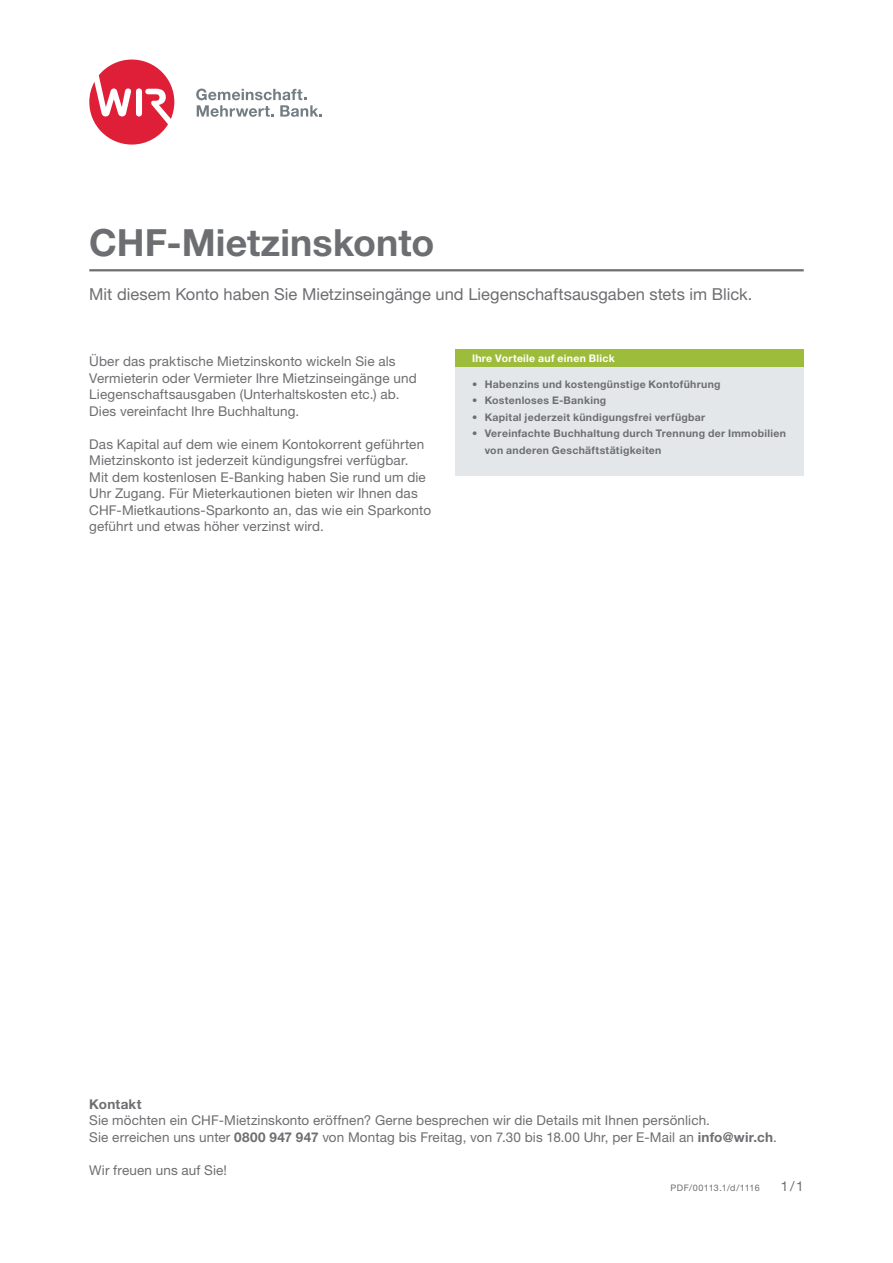
<style>
.page{position:relative;width:893px;height:1263px;background:#fff}
.page>*{position:absolute;margin:0;border:0;box-sizing:border-box;transform-origin:0 0}
.t1{font:700 37.5px "Helvetica Neue LT Pro";color:#6d6e71}
.t2{font:16.5px "Helvetica Neue LT Pro";color:#6d6e71}
.t3{font:13.5px/16.5px "Helvetica Neue LT Pro";letter-spacing:.01em;color:#6d6e71}
.t4{font:700 13.5px "Helvetica Neue LT Pro";letter-spacing:.015em;color:#6d6e71}
.t5{font:700 10.5px/16.5px "Helvetica Neue LT Pro";letter-spacing:.03em;color:#6d6e71}
.t6{font:700 10.5px "Helvetica Neue LT Pro";letter-spacing:.03em;color:#fff}
.t7{font:9px "Helvetica Neue LT Pro";letter-spacing:.02em;color:#6d6e71}
.s1{font-weight:700}
</style>
<div class="page">
<svg style="left:196px;top:89px;width:126px;height:28px"></svg>
<svg style="left:89px;top:60px;width:85px;height:85px"></svg>
<hr style="left:89px;top:269px;width:715px;height:2px;background:#6d6e71">
<div style="left:455px;top:350px;width:349px;height:18px;background:#9ebc3b"></div>
<div style="left:455px;top:368px;width:349px;height:108px;background:#e3e7ea"></div>
<h1 class="t1" style="left:89px;top:220px;width:346px">CHF-Mietzinskonto</h1>
<p class="t2" style="left:89px;top:284px;width:665px">Mit diesem Konto haben Sie Mietzinseingänge und Liegenschaftsausgaben stets im Blick.</p>
<p class="t3" style="left:89px;top:353px;width:329px">Über das praktische Mietzinskonto wickeln Sie als Vermieterin oder Vermieter Ihre Mietzinseingänge und Liegenschaftsausgaben (Unterhaltskosten etc.) ab.<br>Dies vereinfacht Ihre Buchhaltung.</p>
<p class="t3" style="left:89px;top:435px;width:343px">Das Kapital auf dem wie einem Kontokorrent geführten Mietzinskonto ist jederzeit kündigungsfrei verfügbar.<br>Mit dem kostenlosen E-Banking haben Sie rund um die Uhr Zugang. Für Mieterkautionen bieten wir Ihnen das CHF-Mietkautions-Sparkonto an, das wie ein Sparkonto geführt und etwas höher verzinst wird.</p>
<p class="t6" style="left:472px;top:352px;width:144px">Ihre Vorteile auf einen Blick</p>
<p class="t5" style="left:472px;top:376px;width:250px">• Habenzins und kostengünstige Kontoführung</p>
<p class="t5" style="left:472px;top:392px;width:136px">• Kostenloses E-Banking</p>
<p class="t5" style="left:472px;top:409px;width:235px">• Kapital jederzeit kündigungsfrei verfügbar</p>
<p class="t5" style="left:485px;top:425px;width:303px;text-indent:-13px">• Vereinfachte Buchhaltung durch Trennung der Immobilien von anderen Geschäftstätigkeiten</p>
<p class="t4" style="left:89px;top:1095px;width:54px">Kontakt</p>
<p class="t3" style="left:89px;top:1112px;width:689px">Sie möchten ein CHF-Mietzinskonto eröffnen? Gerne besprechen wir die Details mit Ihnen persönlich.<br>Sie erreichen uns unter <span class="s1">0800 947 947</span> von Montag bis Freitag, von 7.30 bis 18.00 Uhr, per E-Mail an <span class="s1">info@wir.ch</span>.</p>
<p class="t3" style="left:89px;top:1161px;width:139px">Wir freuen uns auf Sie!</p>
<p class="t7" style="left:670px;top:1182px;width:91px">PDF/00113.1/d/1116</p>
<p class="t3" style="left:781px;top:1178px;width:24px">1/1</p>
</div>
